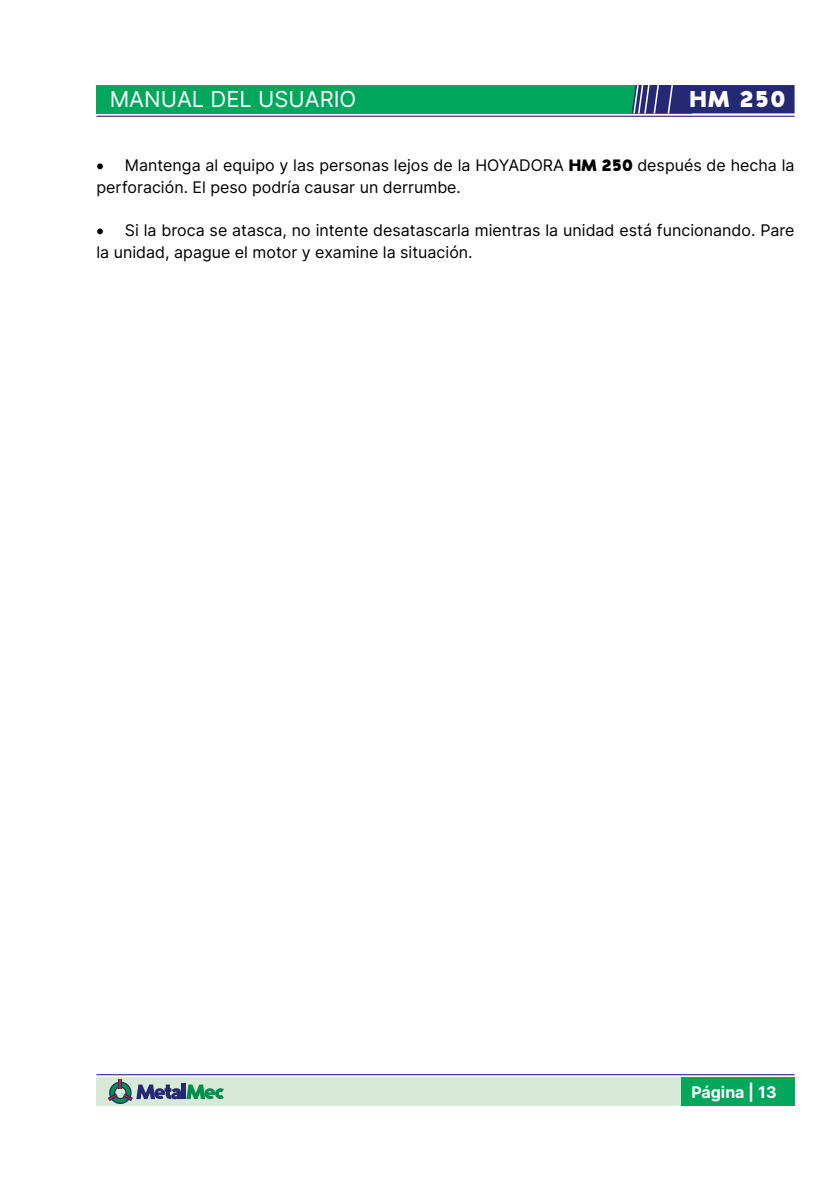
<style>
.page{position:relative;width:840px;height:1191px;background:#fff}
.page>*{position:absolute;margin:0;border:0;box-sizing:border-box;transform-origin:0 0}
.t1{font:800 22.2px "Creo";color:#fff}
.t2{font:22px "Inter";color:#fff}
.t3{font:16px/21.6px "Inter";color:#000}
.t4{font:700 16px "Inter";color:#fff}
.s1{font-family:"Creo";font-weight:800}
</style>
<div class="page">
<div style="left:680px;top:1077px;width:114px;height:29px;background:#00a75c"></div>
<div style="left:96px;top:1077px;width:584px;height:29px;background:#d7ead8"></div>
<div style="left:96px;top:85px;width:596px;height:28px;background:#00a75c"></div>
<hr style="left:96px;top:116px;width:698px;height:1px;background:#2f2483">
<svg style="left:631px;top:85px;width:163px;height:28px;background:#2f3479"></svg>
<hr style="left:96px;top:1074px;width:698px;height:1px;background:#2f2483">
<svg style="left:108px;top:1079px;width:116px;height:25px"></svg>
<h2 class="t2" style="left:110px;top:86px;width:248px">MANUAL DEL USUARIO</h2>
<h1 class="t1" style="left:689px;top:90px;width:97px">HM 250</h1>
<p class="t3" style="left:96px;top:155px;width:699px;text-indent:28px">Mantenga al equipo y las personas lejos de la HOYADORA <span class="s1">HM 250</span> después de hecha la perforación. El peso podría causar un derrumbe.</p>
<p class="t3" style="left:96px;top:220px;width:699px;text-indent:28px">Si la broca se atasca, no intente desatascarla mientras la unidad está funcionando. Pare la unidad, apague el motor y examine la situación.</p>
<p class="t4" style="left:691px;top:1082px;width:87px">Página | 13</p>
</div>
